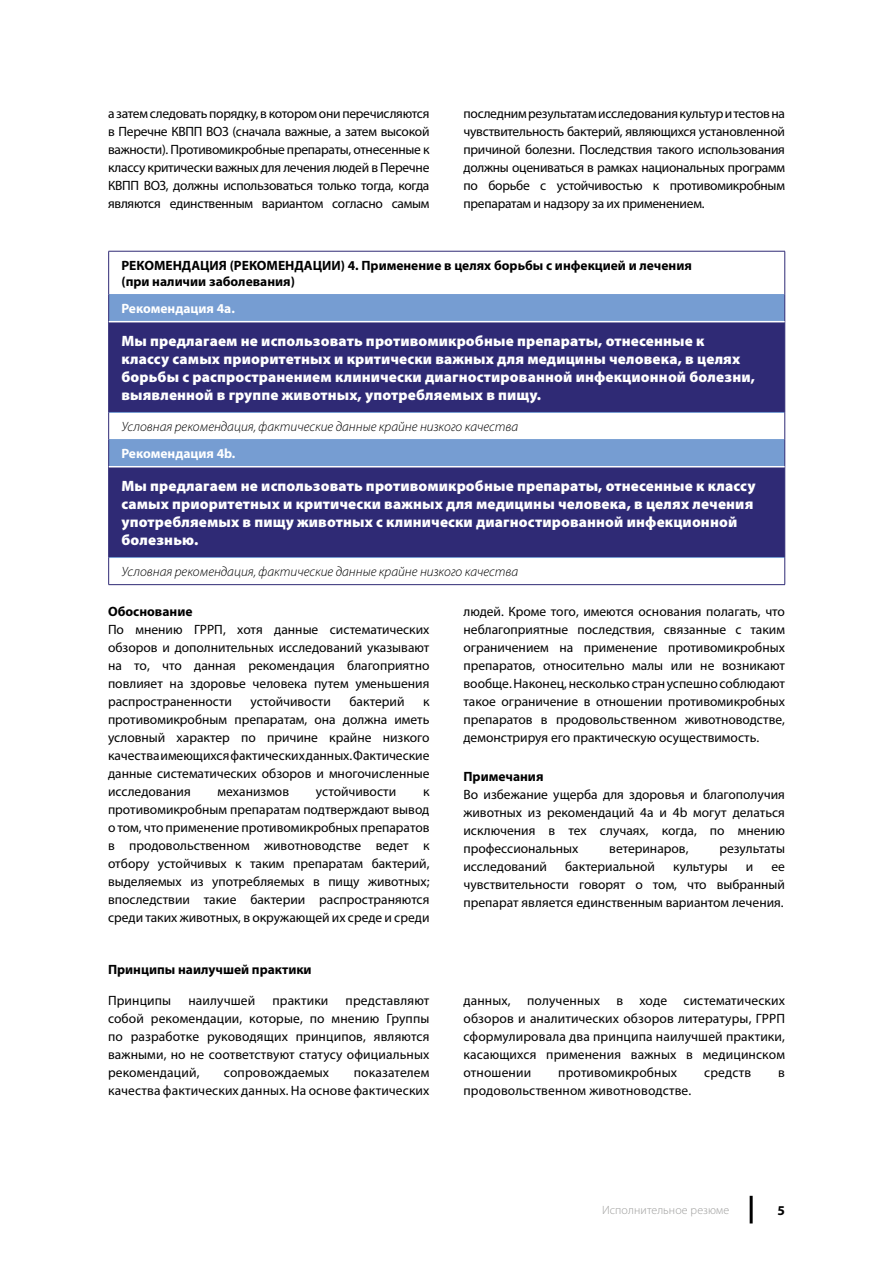
<style>
.page{position:relative;width:893px;height:1263px;background:#fff}
.page>*{position:absolute;margin:0;border:0;box-sizing:border-box;transform-origin:0 0}
.t1{font:900 15px/18px "Myriad Pro";letter-spacing:.01em;color:#fff}
.t2{font:13.5px/18px "Myriad Pro";color:#000;text-align:justify}
.t3{font:700 13.5px/16.2px "Myriad Pro";color:#000}
.t4{font:italic 300 13.5px "Myriad Pro";color:#000}
.t5{font:700 13.5px "Myriad Pro";color:#fff}
.t6{font:300 12px "Myriad Pro";letter-spacing:.01em;color:#9d9d9c}
</style>
<div class="page">
<div style="left:109px;top:295px;width:675px;height:26px;background:#769dd2"></div>
<svg style="left:109px;top:322px;width:675px;height:235px;background:#4f4f8f"></svg>
<hr style="left:109px;top:294px;width:676px;height:1px;background:#769dd2">
<hr style="left:109px;top:412px;width:676px;height:1px;background:#769dd2">
<hr style="left:109px;top:439px;width:676px;height:1px;background:#769dd2">
<hr style="left:109px;top:557px;width:676px;height:1px;background:#769dd2">
<hr style="left:108px;top:251px;width:677px;height:1px;background:#2f2a75">
<hr style="left:108px;top:251px;width:1px;height:44px;background:#2f2a75">
<hr style="left:784px;top:251px;width:1px;height:44px;background:#2f2a75">
<svg style="left:108px;top:295px;width:1px;height:27px"></svg>
<svg style="left:784px;top:295px;width:1px;height:26px"></svg>
<hr style="left:108px;top:322px;width:1px;height:90px;background:#2f2a75">
<hr style="left:784px;top:322px;width:1px;height:90px;background:#2f2a75">
<svg style="left:108px;top:412px;width:1px;height:55px"></svg>
<svg style="left:784px;top:412px;width:1px;height:54px"></svg>
<hr style="left:108px;top:467px;width:1px;height:90px;background:#2f2a75">
<hr style="left:784px;top:467px;width:1px;height:90px;background:#2f2a75">
<svg style="left:108px;top:557px;width:1px;height:27px"></svg>
<svg style="left:784px;top:557px;width:1px;height:27px"></svg>
<hr style="left:108px;top:584px;width:677px;height:1px;background:#2f2a75">
<hr style="left:109px;top:466px;width:676px;height:1px;background:#fff">
<hr style="left:750px;top:1196px;width:3px;height:27px;background:#000">
<p class="t2" style="left:108px;top:104px;width:323px">а затем следовать порядку, в котором они перечисляются в Перечне КВПП ВОЗ (сначала важные, а затем высокой важности). Противомикробные препараты, отнесенные к классу критически важных для лечения людей в Перечне КВПП ВОЗ, должны использоваться только тогда, когда являются единственным вариантом согласно самым</p>
<p class="t2" style="left:463px;top:104px;width:323px">последним результатам исследования культур и тестов на чувствительность бактерий, являющихся установленной причиной болезни. Последствия такого использования должны оцениваться в рамках национальных программ по борьбе с устойчивостью к противомикробным препаратам и надзору за их применением.</p>
<p class="t3" style="left:121px;top:257px;width:572px">РЕКОМЕНДАЦИЯ (РЕКОМЕНДАЦИИ) 4. Применение в целях борьбы с инфекцией и лечения (при наличии заболевания)</p>
<p class="t5" style="left:121px;top:300px;width:115px">Рекомендация 4a.</p>
<p class="t1" style="left:121px;top:331px;width:635px">Мы предлагаем не использовать противомикробные препараты, отнесенные к классу самых приоритетных и критически важных для медицины человека, в целях борьбы с распространением клинически диагностированной инфекционной болезни, выявленной в группе животных, употребляемых в пищу.</p>
<p class="t4" style="left:121px;top:418px;width:398px">Условная рекомендация, фактические данные крайне низкого качества</p>
<p class="t5" style="left:121px;top:445px;width:115px">Рекомендация 4b.</p>
<p class="t1" style="left:121px;top:476px;width:636px">Мы предлагаем не использовать противомикробные препараты, отнесенные к классу самых приоритетных и критически важных для медицины человека, в целях лечения употребляемых в пищу животных с клинически диагностированной инфекционной болезнью.</p>
<p class="t4" style="left:121px;top:563px;width:398px">Условная рекомендация, фактические данные крайне низкого качества</p>
<p class="t3" style="left:108px;top:603px;width:86px">Обоснование</p>
<p class="t2" style="left:108px;top:620px;width:323px">По мнению ГРРП, хотя данные систематических обзоров и дополнительных исследований указывают на то, что данная рекомендация благоприятно повлияет на здоровье человека путем уменьшения распространенности</p>
<p class="t2" style="left:463px;top:602px;width:323px">людей. Кроме того, имеются основания полагать, что неблагоприятные последствия, связанные с таким ограничением на применение противомикробных препаратов, относительно малы или не возникают вообще. Наконец, несколько стран успешно соблюдают такое ограничение в отношении противомикробных препаратов в продовольственном животноводстве, демонстрируя его практическую осуществимость.</p>
<p class="t3" style="left:463px;top:768px;width:81px">Примечания</p>
<p class="t2" style="left:463px;top:786px;width:323px">Во избежание ущерба для здоровья и благополучия животных из рекомендаций 4a и 4b могут делаться исключения в тех случаях, когда, по мнению профессиональных</p>
<p class="t2" style="left:251px;top:692px;width:82px">устойчивости</p>
<p class="t2" style="left:349px;top:692px;width:57px">бактерий</p>
<p class="t2" style="left:108px;top:692px;width:323px;text-indent:315px">к противомикробным препаратам, она должна иметь условный характер по причине крайне низкого качества имеющихся фактических данных. Фактические данные систематических обзоров и многочисленные исследования</p>
<p class="t2" style="left:218px;top:782px;width:73px">механизмов</p>
<p class="t2" style="left:316px;top:782px;width:82px">устойчивости</p>
<p class="t2" style="left:108px;top:782px;width:323px;text-indent:315px">к противомикробным препаратам подтверждают вывод о том, что применение противомикробных препаратов в продовольственном животноводстве ведет к отбору устойчивых к таким препаратам бактерий, выделяемых из употребляемых в пищу животных; впоследствии такие бактерии распространяются среди таких животных, в окружающей их среде и среди</p>
<p class="t2" style="left:609px;top:840px;width:81px">ветеринаров,</p>
<p class="t2" style="left:719px;top:840px;width:67px">результаты</p>
<p class="t2" style="left:463px;top:858px;width:85px">исследований</p>
<p class="t2" style="left:565px;top:858px;width:91px">бактериальной</p>
<p class="t2" style="left:673px;top:858px;width:56px">культуры</p>
<p class="t2" style="left:746px;top:858px;width:9px">и</p>
<p class="t2" style="left:463px;top:858px;width:323px;text-indent:308px">ее чувствительности говорят о том, что выбранный препарат является единственным вариантом лечения.</p>
<p class="t3" style="left:108px;top:961px;width:205px">Принципы наилучшей практики</p>
<p class="t2" style="left:108px;top:991px;width:65px">Принципы</p>
<p class="t2" style="left:188px;top:991px;width:68px">наилучшей</p>
<p class="t2" style="left:272px;top:991px;width:58px">практики</p>
<p class="t2" style="left:108px;top:991px;width:323px;text-indent:238px">представляют собой рекомендации, которые, по мнению Группы по разработке руководящих принципов, являются важными, но не соответствуют статусу официальных рекомендаций,</p>
<p class="t2" style="left:108px;top:1063px;width:323px;text-align:right">показателем<br>качества фактических данных. На основе фактических</p>
<p class="t2" style="left:224px;top:1063px;width:107px">сопровождаемых</p>
<p class="t2" style="left:463px;top:991px;width:323px">данных, полученных в ходе систематических обзоров и аналитических обзоров литературы, ГРРП сформулировала два принципа наилучшей практики, касающихся применения важных в медицинском отношении</p>
<p class="t2" style="left:558px;top:1063px;width:120px">противомикробных</p>
<p class="t2" style="left:704px;top:1063px;width:48px">средств</p>
<p class="t2" style="left:778px;top:1063px;width:8px">в</p>
<p class="t2" style="left:463px;top:1081px;width:229px">продовольственном животноводстве.</p>
<p class="t6" style="left:602px;top:1203px;width:129px">Исполнительное резюме</p>
<p class="t3" style="left:777px;top:1201px;width:9px">5</p>
</div>
